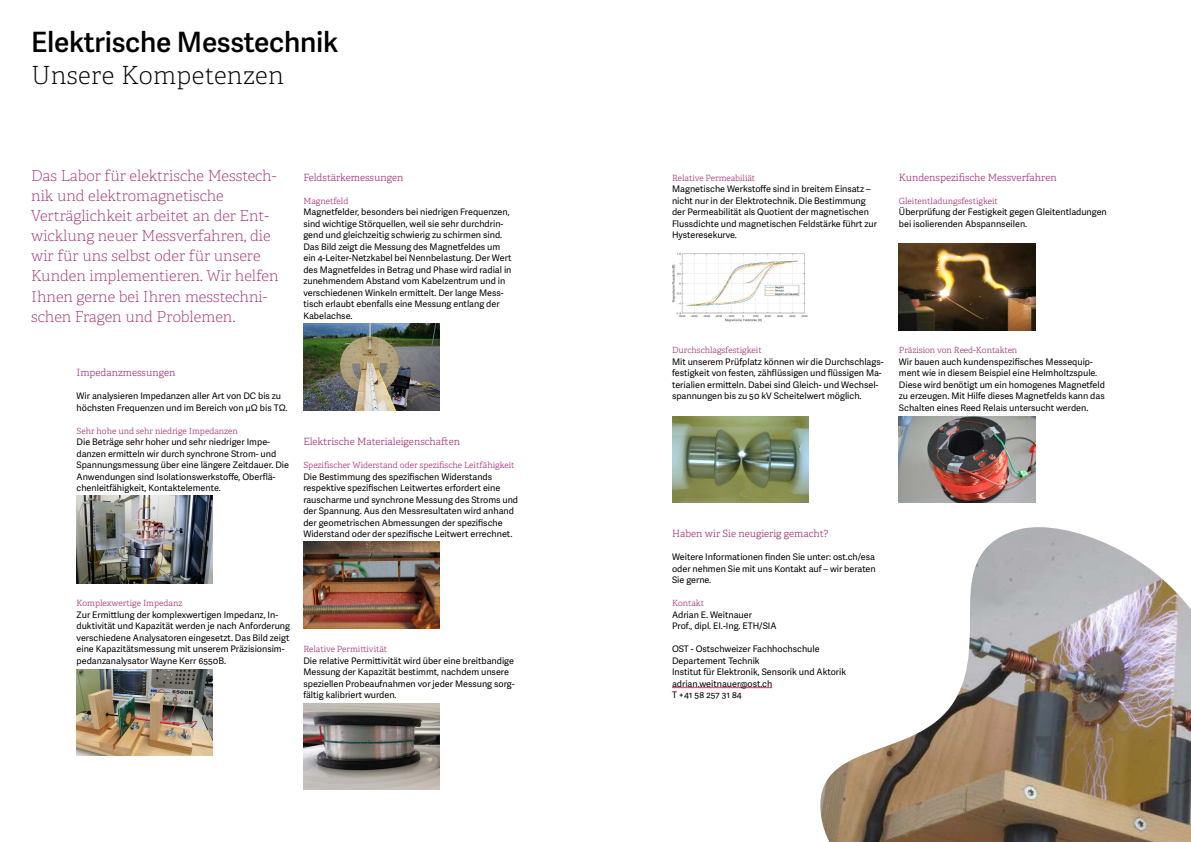
<style>
.page{position:relative;width:1191px;height:842px;background:#fff}
.page>*{position:absolute;margin:0;border:0;box-sizing:border-box;transform-origin:0 0}
.t1{font:600 28px "Adelle Sans";letter-spacing:-.01em;color:#000}
.t2{font:100 25px "Adelle";letter-spacing:.015em;color:#000}
.t3{font:100 15px/20.1px "Adelle";color:#a53574}
.t4{font:300 10px "Adelle";color:#a53574}
.t5{font:9px/11.5px "Adelle Sans";color:#000}
.t6{font:300 8.5px "Adelle";color:#a53574}
</style>
<div class="page">
<hr style="left:672px;top:687px;width:100px;height:1px;background:#e82d72">
<img style="left:77px;top:496px;width:136px;height:87px">
<img style="left:77px;top:669px;width:136px;height:87px">
<img style="left:303px;top:323px;width:136px;height:87px">
<img style="left:303px;top:542px;width:136px;height:87px">
<img style="left:303px;top:703px;width:136px;height:87px">
<img style="left:672px;top:253px;width:136px;height:69px">
<img style="left:672px;top:416px;width:136px;height:87px">
<img style="left:899px;top:243px;width:136px;height:87px">
<img style="left:899px;top:416px;width:136px;height:87px">
<img style="left:820px;top:527px;width:371px;height:315px">
<h1 class="t1" style="left:31px;top:26px;width:309px">Elektrische Messtechnik</h1>
<h2 class="t2" style="left:31px;top:60px;width:254px">Unsere Kompetenzen</h2>
<p class="t3" style="left:31px;top:166px;width:249px">Das Labor für elektrische Messtech&shy;nik und elektromagnetische Verträglichkeit arbeitet an der Ent&shy;wicklung neuer Messverfahren, die wir für uns selbst oder für unsere Kunden implementieren. Wir helfen Ihnen gerne bei Ihren messtechni&shy;schen Fragen und Problemen.</p>
<p class="t6" style="left:672px;top:172px;width:85px">Relative Permeabiliät</p>
<p class="t4" style="left:303px;top:171px;width:101px">Feldstärkemessungen</p>
<p class="t6" style="left:303px;top:195px;width:46px">Magnetfeld</p>
<p class="t5" style="left:303px;top:206px;width:209px">Magnetfelder, besonders bei niedrigen Frequenzen, sind wichtige Störquellen, weil sie sehr durchdrin&shy;gend und gleichzeitig schwierig zu schirmen sind.<br>Das Bild zeigt die Messung des Magnetfeldes um ein 4-Leiter-Netzkabel bei Nennbelastung. Der Wert des Magnetfeldes in Betrag und Phase wird radial in zunehmendem Abstand vom Kabelzentrum und in verschiedenen Winkeln ermittelt. Der lange Mess&shy;tisch erlaubt ebenfalls eine Messung entlang der Kabelachse.</p>
<p class="t5" style="left:672px;top:183px;width:206px">Magnetische Werkstoffe sind in breitem Einsatz – nicht nur in der Elektrotechnik. Die Bestimmung der Permeabilität als Quotient der magnetischen Flussdichte und magnetischen Feldstärke führt zur Hysteresekurve.</p>
<p class="t4" style="left:77px;top:367px;width:100px">Impedanzmessungen</p>
<p class="t5" style="left:77px;top:390px;width:212px">Wir analysieren Impedanzen aller Art von DC bis zu höchsten Frequenzen und im Bereich von μΩ bis TΩ.</p>
<p class="t6" style="left:77px;top:425px;width:163px">Sehr hohe und sehr niedrige Impedanzen</p>
<p class="t5" style="left:77px;top:436px;width:214px">Die Beträge sehr hoher und sehr niedriger Impe&shy;danzen ermitteln wir durch synchrone Strom- und Spannungsmessung über eine längere Zeitdauer. Die Anwendungen sind Isolationswerkstoffe, Oberflä&shy;chenleitfähigkeit, Kontaktelemente.</p>
<p class="t4" style="left:303px;top:436px;width:158px">Elektrische Materialeigenschaften</p>
<p class="t6" style="left:303px;top:460px;width:213px">Spezifischer Widerstand oder spezifische Leitfähigkeit</p>
<p class="t5" style="left:303px;top:470px;width:216px">Die Bestimmung des spezifischen Widerstands respektive spezifischen Leitwertes erfordert eine rauscharme und synchrone Messung des Stroms und der Spannung. Aus den Messresultaten wird anhand der geometrischen Abmessungen der spezifische Widerstand oder der spezifische Leitwert errechnet.</p>
<p class="t6" style="left:77px;top:598px;width:107px">Komplexwertige Impedanz</p>
<p class="t5" style="left:77px;top:608px;width:215px">Zur Ermittlung der komplexwertigen Impedanz, In&shy;duktivität und Kapazität werden je nach Anforderung verschiedene Analysatoren eingesetzt. Das Bild zeigt eine Kapazitätsmessung mit unserem Präzisionsim&shy;pedanzanalysator Wayne Kerr 6550B.</p>
<p class="t6" style="left:303px;top:644px;width:85px">Relative Permittivität</p>
<p class="t5" style="left:303px;top:654px;width:213px">Die relative Permittivität wird über eine breitbandige Messung der Kapazität bestimmt, nachdem unsere speziellen Probeaufnahmen vor jeder Messung sorg&shy;fältig kalibriert wurden.</p>
<p class="t6" style="left:672px;top:345px;width:91px">Durchschlagsfestigkeit</p>
<p class="t5" style="left:672px;top:355px;width:213px">Mit unserem Prüfplatz können wir die Durchschlags&shy;festigkeit von festen, zähflüssigen und flüssigen Ma&shy;terialien ermitteln. Dabei sind Gleich- und Wechsel&shy;spannungen bis zu 50 kV Scheitelwert möglich.</p>
<p class="t4" style="left:672px;top:528px;width:158px">Haben wir Sie neugierig gemacht?</p>
<p class="t5" style="left:672px;top:551px;width:205px;text-align:justify">Weitere Informationen finden Sie unter: ost.ch/esa oder nehmen Sie mit uns Kontakt auf – wir beraten Sie gerne.</p>
<p class="t6" style="left:672px;top:598px;width:34px">Kontakt</p>
<p class="t5" style="left:672px;top:608px;width:106px">Adrian E. Weitnauer<br>Prof., dipl. EI.-Ing. ETH/SIA</p>
<p class="t5" style="left:672px;top:643px;width:176px">OST - Ostschweizer Fachhochschule<br>Departement Technik<br>Institut für Elektronik, Sensorik und Aktorik adrian.weitnauer@ost.ch<br>T +41 58 257 31 84</p>
<p class="t4" style="left:899px;top:171px;width:159px">Kundenspezifische Messverfahren</p>
<p class="t6" style="left:899px;top:195px;width:101px">Gleitentladungsfestigkeit</p>
<p class="t5" style="left:899px;top:206px;width:209px">Überprüfung der Festigkeit gegen Gleitentladungen bei isolierenden Abspannseilen.</p>
<p class="t6" style="left:899px;top:345px;width:120px">Präzision von Reed-Kontakten</p>
<p class="t5" style="left:899px;top:355px;width:207px">Wir bauen auch kundenspezifisches Messequip&shy;ment wie in diesem Beispiel eine Helmholtzspule.<br>Diese wird benötigt um ein homogenes Magnetfeld zu erzeugen. Mit Hilfe dieses Magnetfelds kann das Schalten eines Reed Relais untersucht werden.</p>
</div>
